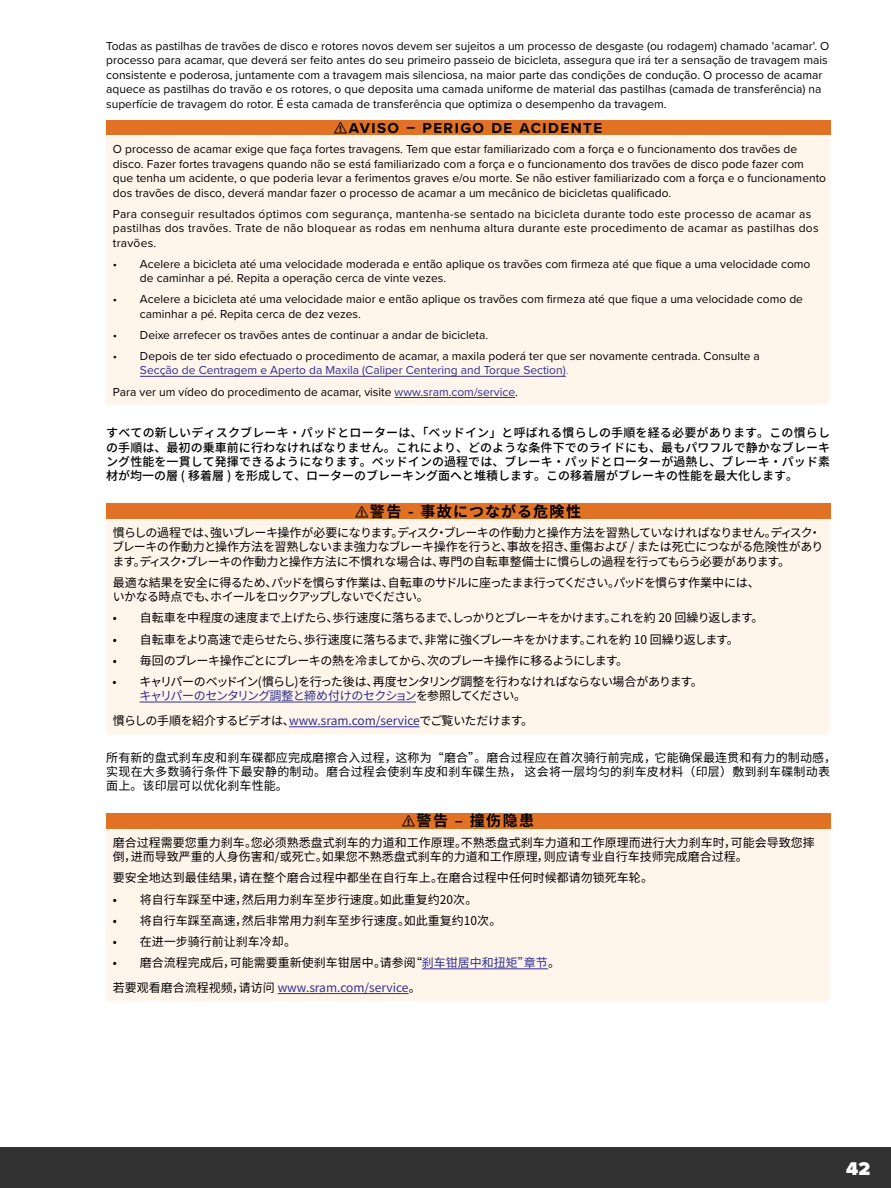
<style>
.page{position:relative;width:891px;height:1188px;background:#fff}
.page>*{position:absolute;margin:0;border:0;box-sizing:border-box;transform-origin:0 0}
.t1{font:900 19.2px "Proxima Nova";color:#fff}
.t2{font:700 15px "Proxima Nova";letter-spacing:.1em;color:#000}
.t3{font:700 15px "Noto Sans CJ Kjp";letter-spacing:.09em;color:#000}
.t4{font:700 15px "Noto Sans CJ Ksc";letter-spacing:.1em;color:#000}
.t5{font:12px/14.4px "Proxima Nova";color:#000}
.t6{font:12px/14.4px "Noto Sans CJ Ksc";color:#000}
.t7{font:12px/14.4px "Noto Sans CJ Kjp";letter-spacing:-.05em;color:#000}
.t8{font:500 12px/14.4px "Noto Sans CJ Kjp";color:#000;text-align:justify}
.t9{font:12px/14.4px "Proxima Nova";letter-spacing:.02em;color:#000}
.t10{font:12px/14.4px "Noto Sans CJ Kjp";letter-spacing:-.075em;color:#000}
.t11{font:12px "Noto Sans CJ Kjp";letter-spacing:-.025em;color:#000}
.s1{color:#2e3092}
.s2{color:#00aeef}
</style>
<div class="page">
<div style="left:0;top:1148px;width:891px;height:40px;background:#323232"></div>
<div style="left:106px;top:120px;width:724px;height:15px;background:#e17125"></div>
<div style="left:106px;top:136px;width:724px;height:65px;background:#fff5eb"></div>
<div style="left:106px;top:201px;width:724px;height:204px;background:#fff5eb"></div>
<hr style="left:395px;top:397px;width:120px;height:1px;background:#2e3092">
<div style="left:106px;top:504px;width:724px;height:15px;background:#e17125"></div>
<div style="left:106px;top:520px;width:724px;height:215px;background:#fff5eb"></div>
<hr style="left:289px;top:726px;width:131px;height:1px;background:#2e3092">
<div style="left:106px;top:814px;width:724px;height:15px;background:#e17125"></div>
<div style="left:106px;top:830px;width:724px;height:171px;background:#fff5eb"></div>
<hr style="left:278px;top:993px;width:131px;height:1px;background:#2e3092">
<p class="t5" style="left:106px;top:38px;width:725px">Todas as pastilhas de travões de disco e rotores novos devem ser sujeitos a um processo de desgaste (ou rodagem) chamado 'acamar'. O processo para acamar, que deverá ser feito antes do seu primeiro passeio de bicicleta, assegura que irá ter a sensação de travagem mais consistente e poderosa, juntamente com a travagem mais silenciosa, na maior parte das condições de condução. O processo de acamar aquece as pastilhas do travão e os rotores, o que deposita uma camada uniforme de material das pastilhas (camada de transferência) na superfície de travagem do rotor. É esta camada de transferência que optimiza o desempenho da travagem.</p>
<p class="t2" style="left:334px;top:117px;width:269px">⚠AVISO – PERIGO DE ACIDENTE</p>
<p class="t5" style="left:113px;top:142px;width:715px">O processo de acamar exige que faça fortes travagens. Tem que estar familiarizado com a força e o funcionamento dos travões de disco. Fazer fortes travagens quando não se está familiarizado com a força e o funcionamento dos travões de disco pode fazer com que tenha um acidente, o que poderia levar a ferimentos graves e/ou morte. Se não estiver familiarizado com a força e o funcionamento dos travões de disco, deverá mandar fazer o processo de acamar a um mecânico de bicicletas qualificado.</p>
<p class="t9" style="left:113px;top:206px;width:707px">Para conseguir resultados óptimos com segurança, mantenha-se sentado na bicicleta durante todo este processo de acamar as pastilhas dos travões. Trate de não bloquear as rodas em nenhuma altura durante este procedimento de acamar as pastilhas dos travões.</p>
<p class="t5" style="left:140px;top:256px;width:672px;text-indent:-27px">• Acelere a bicicleta até uma velocidade moderada e então aplique os travões com firmeza até que fique a uma velocidade como de caminhar a pé. Repita a operação cerca de vinte vezes.</p>
<p class="t5" style="left:140px;top:292px;width:665px;text-indent:-27px">• Acelere a bicicleta até uma velocidade maior e então aplique os travões com firmeza até que fique a uma velocidade como de caminhar a pé. Repita cerca de dez vezes.</p>
<p class="t5" style="left:113px;top:327px;width:377px">• Deixe arrefecer os travões antes de continuar a andar de bicicleta.</p>
<p class="t5" style="left:140px;top:348px;width:621px;text-indent:-27px">• Depois de ter sido efectuado o procedimento de acamar, a maxila poderá ter que ser novamente centrada. Consulte a<br><span class="s1">Secção de Centragem e Aperto da Maxila (Caliper Centering and Torque Section)</span><span class="s2">.</span></p>
<p class="t5" style="left:113px;top:384px;width:406px">Para ver um vídeo do procedimento de acamar, visite <span class="s1">www.sram.com/service</span>.</p>
<p class="t8" style="left:106px;top:426px;width:725px">すべての新しいディスクブレーキ・パッドとローターは、「ベッドイン」と呼ばれる慣らしの手順を経る必要があります。この慣らしの手順は、最初の乗車前に行わなければなりません。これにより、どのような条件下でのライドにも、最もパワフルで静かなブレーキング性能を一貫して発揮できるようになります。ベッドインの過程では、ブレーキ・パッドとローターが過熱し、ブレーキ・パッド素材が均一の層 ( 移着層 ) を形成して、ローターのブレーキング面へと堆積します。この移着層がブレーキの性能を最大化します。</p>
<p class="t3" style="left:355px;top:503px;width:227px">⚠警告 - 事故につながる危険性</p>
<p class="t7" style="left:112px;top:526px;width:713px">慣らしの過程では、強いブレーキ操作が必要になります。ディスク・ブレーキの作動力と操作方法を習熟していなければなりません。ディスク・ブレーキの作動力と操作方法を習熟しないまま強力なブレーキ操作を行うと、事故を招き、重傷および / または死亡につながる危険性があります。ディスク・ブレーキの作動力と操作方法に不慣れな場合は、専門の自転車整備士に慣らしの過程を行ってもらう必要があります。</p>
<p class="t7" style="left:113px;top:576px;width:648px">最適な結果を安全に得るため、パッドを慣らす作業は、自転車のサドルに座ったまま行ってください。パッドを慣らす作業中には、いかなる時点でも、ホイールをロックアップしないでください。</p>
<p class="t7" style="left:113px;top:611px;width:652px">• 自転車を中程度の速度まで上げたら、歩行速度に落ちるまで、しっかりとブレーキをかけます。これを約 20 回繰り返します。</p>
<p class="t7" style="left:113px;top:632px;width:627px">• 自転車をより高速で走らせたら、歩行速度に落ちるまで、非常に強くブレーキをかけます。これを約 10 回繰り返します。</p>
<p class="t7" style="left:113px;top:653px;width:517px">• 毎回のブレーキ操作ごとにブレーキの熱を冷ましてから、次のブレーキ操作に移るようにします。</p>
<p class="t10" style="left:140px;top:675px;width:565px;text-indent:-27px">• キャリパーのベッドイン(慣らし)を行った後は、再度センタリング調整を行わなければならない場合があります。<span class="s1">キャリパーのセンタリング調整と締め付けのセクション</span>を参照してください。</p>
<p class="t11" style="left:113px;top:714px;width:422px">慣らしの手順を紹介するビデオは、<span class="s1">www.sram.com/service</span>でご覧いただけます。</p>
<p class="t6" style="left:106px;top:750px;width:732px">所有新的盘式刹车皮和刹车碟都应完成磨擦合入过程，这称为“磨合”。磨合过程应在首次骑行前完成，它能确保最连贯和有力的制动感，实现在大多数骑行条件下最安静的制动。磨合过程会使刹车皮和刹车碟生热，这会将一层均匀的刹车皮材料（印层）敷到刹车碟制动表面上。该印层可以优化刹车性能。</p>
<p class="t4" style="left:402px;top:813px;width:134px">⚠警告 – 撞伤隐患</p>
<p class="t6" style="left:113px;top:836px;width:704px">磨合过程需要您重力刹车。您必须熟悉盘式刹车的力道和工作原理。不熟悉盘式刹车力道和工作原理而进行大力刹车时，可能会导致您摔倒，进而导致严重的人身伤害和/或死亡。如果您不熟悉盘式刹车的力道和工作原理，则应请专业自行车技师完成磨合过程。</p>
<p class="t6" style="left:113px;top:871px;width:542px">要安全地达到最佳结果，请在整个磨合过程中都坐在自行车上。在磨合过程中任何时候都请勿锁死车轮。</p>
<p class="t6" style="left:113px;top:892px;width:366px">• 将自行车踩至中速，然后用力刹车至步行速度。如此重复约20次。</p>
<p class="t6" style="left:113px;top:913px;width:390px">• 将自行车踩至高速，然后非常用力刹车至步行速度。如此重复约10次。</p>
<p class="t6" style="left:113px;top:935px;width:185px">• 在进一步骑行前让刹车冷却。</p>
<p class="t6" style="left:113px;top:950px;width:449px;line-height:24.8px">• 磨合流程完成后，可能需要重新使刹车钳居中。请参阅“<span class="s1">刹车钳居中和扭矩”章节</span>。若要观看磨合流程视频，请访问 <span class="s1">www.sram.com/service</span>。</p>
<h1 class="t1" style="left:846px;top:1154px;width:25px">42</h1>
</div>
